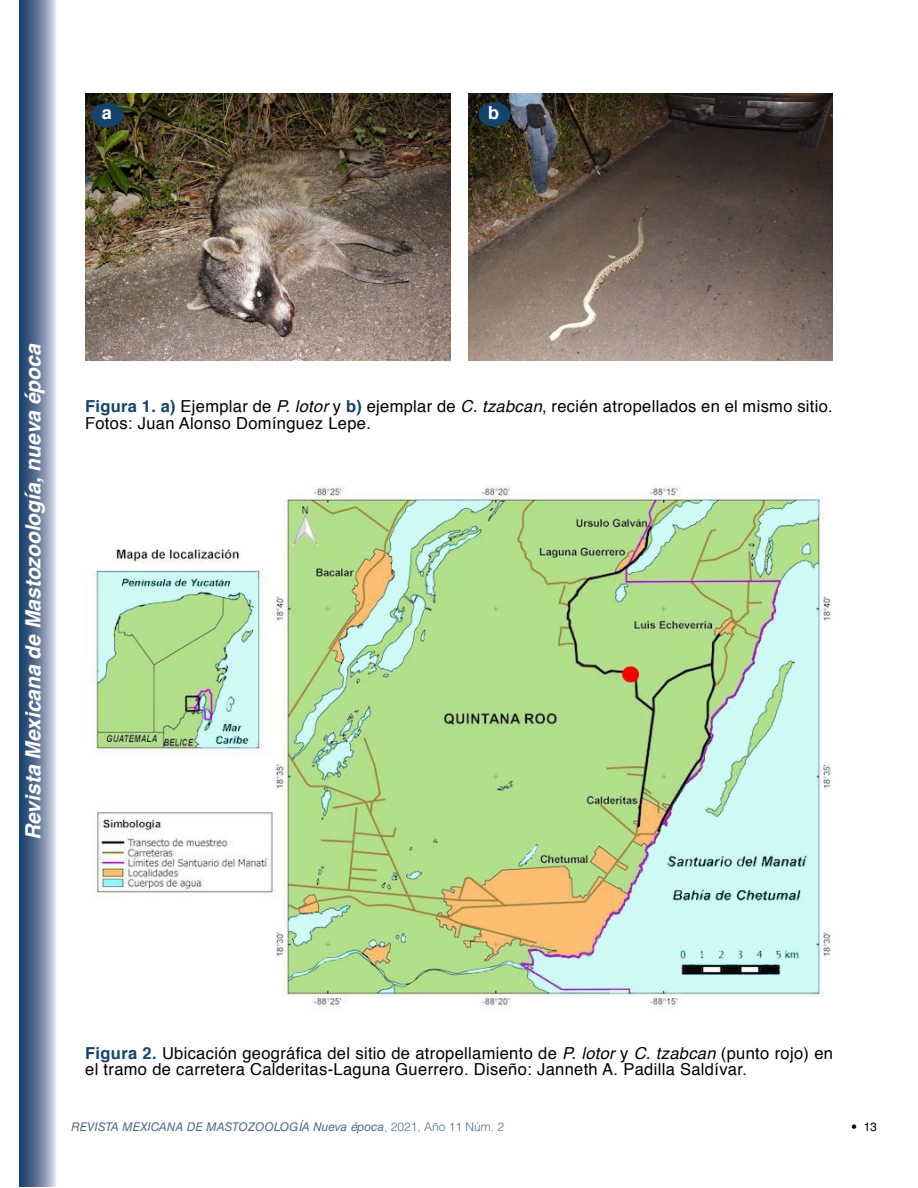
<style>
.page{position:relative;width:918px;height:1188px;background:#fff}
.page>*{position:absolute;margin:0;border:0;box-sizing:border-box;transform-origin:0 0}
.t1{font:italic 700 21px "Helvetica";color:#fff}
.t2{font:700 18px "Helvetica";color:#fff}
.t3{font:16.5px/16.5px "Helvetica";letter-spacing:.02em;color:#000}
.t4{font:italic 12px "Helvetica LT Std";color:#52698d}
.t5{font:12px "Helvetica LT Std";color:#000}
.s1{font-weight:700;color:#14436c}
.s2{font-style:italic}
.s3{font-weight:300;font-style:normal}
.s4{font-weight:300}
</style>
<div class="page">
<svg style="left:20px;top:0;width:36px;height:1186px;background:#6b809e"></svg>
<img style="left:85px;top:94px;width:366px;height:266px">
<img style="left:468px;top:94px;width:365px;height:266px">
<div style="left:92px;top:104px;width:31px;height:22px;background:#14436c;border-radius:50%"></div>
<div style="left:92px;top:103px;width:31px;height:24px;border:2px solid #14436c;border-radius:50%"></div>
<div style="left:479px;top:103px;width:31px;height:23px;background:#14436c;border-radius:50%"></div>
<div style="left:479px;top:102px;width:31px;height:25px;border:2px solid #14436c;border-radius:50%"></div>
<img style="left:95px;top:485px;width:736px;height:522px">
<p class="t2" style="left:102px;top:98px;width:12px">a</p>
<p class="t2" style="left:488px;top:98px;width:12px">b</p>
<p class="t1" style="left:16px;top:840px;width:498px;rotate:-90deg">Revista Mexicana de Mastozoología, nueva época</p>
<p class="t3" style="left:85px;top:398px;width:749px"><span class="s1">Figura 1. a)</span> Ejemplar de <span class="s2">P. lotor</span> y <span class="s1">b)</span> ejemplar de <span class="s2">C. tzabcan</span>, recién atropellados en el mismo sitio.<br>Fotos: Juan Alonso Domínguez Lepe.</p>
<p class="t3" style="left:85px;top:1045px;width:749px"><span class="s1">Figura 2.</span> Ubicación geográfica del sitio de atropellamiento de <span class="s2">P. lotor</span> y <span class="s2">C. tzabcan</span> (punto rojo) en el tramo de carretera Calderitas-Laguna Guerrero. Diseño: Janneth A. Padilla Saldívar.</p>
<p class="t4" style="left:71px;top:1120px;width:435px">REVISTA MEXICANA DE MASTOZOOLOGÍA Nueva época<span class="s3">, 2021, Año 11 Núm. 2</span></p>
<p class="t5" style="left:851px;top:1120px;width:27px"><span class="s4">•</span> 13</p>
</div>
